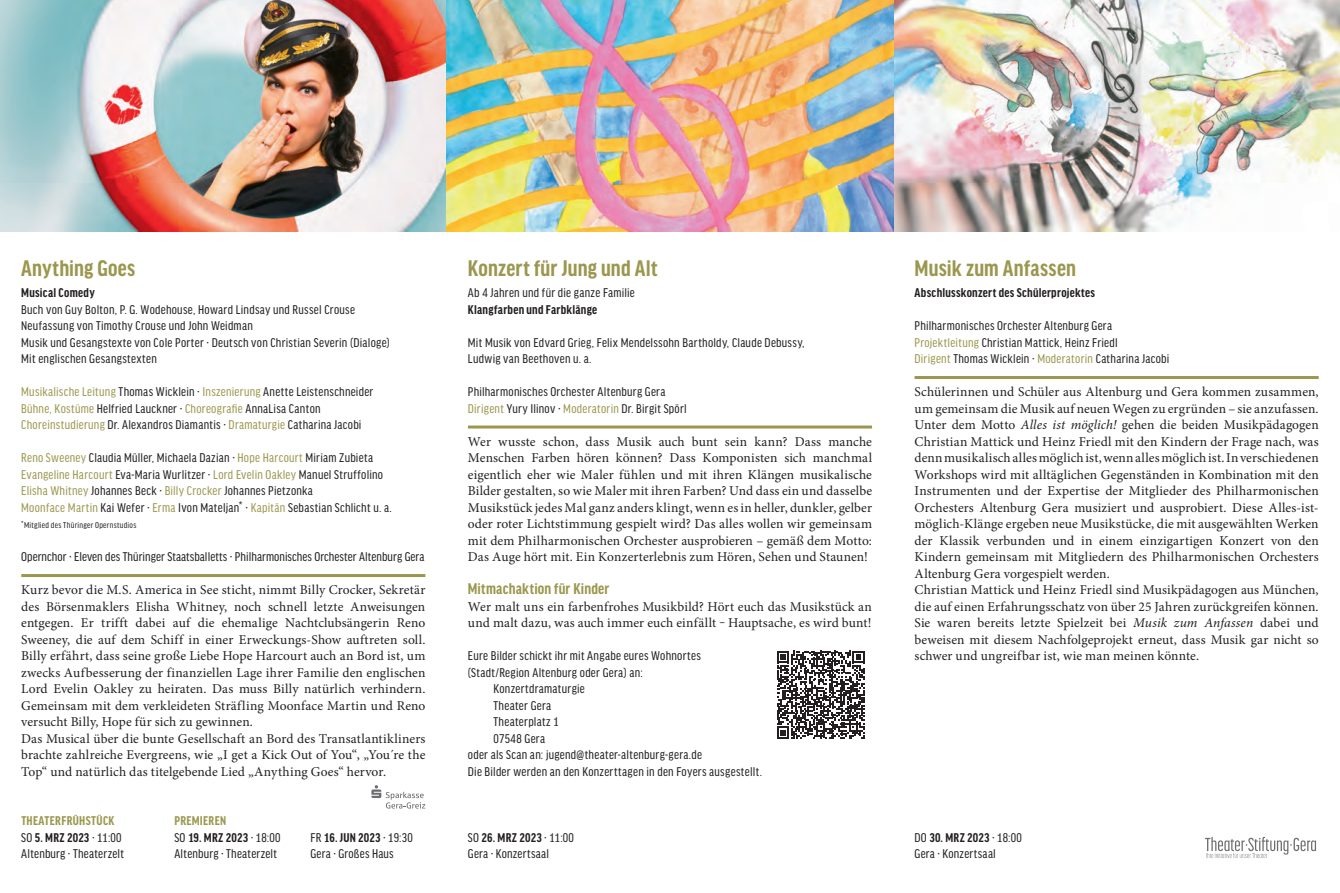
<style>
.page{position:relative;width:1340px;height:893px;background:#fff}
.page>*{position:absolute;margin:0;border:0;box-sizing:border-box;transform-origin:0 0}
.t1{font:700 condensed 24px "Good Headline Pro";letter-spacing:.01em;color:#9b974f}
.t2{font:700 condensed 16.5px "Good Headline Pro";letter-spacing:.015em;color:#9b974f}
.t3{font:13.5px/16.5px "Minion Pro";letter-spacing:.01em;color:#231f20}
.t4{font:condensed 13.5px/16.5px "Good Headline Pro";letter-spacing:.02em;color:#231f20}
.t5{font:700 condensed 13.5px "Good Headline Pro";letter-spacing:.02em;color:#231f20}
.t6{font:700 condensed 13.5px "Good Headline Pro";letter-spacing:.025em;color:#9b974f}
.t7{font:condensed 9px "Good Headline Pro";letter-spacing:.035em;color:#231f20}
.s1{color:#9b974f}
.s2{font-weight:400}
.s3{font-weight:700}
.s4{font-style:italic}
</style>
<div class="page">
<img style="left:0;top:0;width:1339px;height:231px">
<svg style="left:371px;top:785px;width:54px;height:24px"></svg>
<svg style="left:1205px;top:837px;width:110px;height:21px"></svg>
<hr style="left:21px;top:574px;width:404px;height:3px;background:#9b974f">
<hr style="left:914px;top:376px;width:404px;height:3px;background:#9b974f">
<hr style="left:468px;top:425px;width:404px;height:3px;background:#9b974f">
<svg style="left:777px;top:651px;width:87px;height:88px"></svg>
<h1 class="t1" style="left:21px;top:257px;width:115px">Anything Goes</h1>
<p class="t5" style="left:21px;top:286px;width:75px">Musical Comedy</p>
<p class="t4" style="left:21px;top:301px;width:370px">Buch von Guy Bolton, P. G. Wodehouse, Howard Lindsay und Russel Crouse Neufassung von Timothy Crouse und John Weidman<br>Musik und Gesangstexte von Cole Porter · Deutsch von Christian Severin (Dialoge)<br>Mit englischen Gesangstexten</p>
<p class="t4" style="left:21px;top:383px;width:354px"><span class="s1">Musikalische Leitung</span> Thomas Wicklein · <span class="s1">Inszenierung</span> Anette Leistenschneider<br><span class="s1">Bühne, Kostüme</span> Helfried Lauckner · <span class="s1">Choreografie</span> AnnaLisa Canton<br><span class="s1">Choreinstudierung</span> Dr. Alexandros Diamantis · <span class="s1">Dramaturgie</span> Catharina Jacobi</p>
<p class="t4" style="left:21px;top:449px;width:372px"><span class="s1">Reno Sweeney</span> Claudia Müller, Michaela Dazian · <span class="s1">Hope Harcourt</span> Miriam Zubieta <span class="s1">Evangeline Harcourt</span> Eva-Maria Wurlitzer · <span class="s1">Lord Evelin Oakley</span> Manuel Struffolino <span class="s1">Elisha Whitney</span> Johannes Beck · <span class="s1">Billy Crocker</span> Johannes Pietzonka<br><span class="s1">Moonface Martin</span> Kai Wefer · <span class="s1">Erma</span> Ivon Mateljan* · <span class="s1">Kapitän</span> Sebastian Schlicht u. a.</p>
<p class="t7" style="left:21px;top:520px;width:117px">*Mitglied des Thüringer Opernstudios</p>
<p class="t4" style="left:21px;top:548px;width:404px">Opernchor · Eleven des Thüringer Staatsballetts · Philharmonisches Orchester Altenburg Gera</p>
<p class="t3" style="left:21px;top:581px;width:405px">Kurz bevor die M.S. America in See sticht, nimmt Billy Crocker, Sekretär des Börsenmaklers Elisha Whitney, noch schnell letzte Anweisungen entgegen. Er trifft dabei auf die ehemalige Nachtclubsängerin Reno Sweeney, die auf dem Schiff in einer Erweckungs-Show auftreten soll.<br>Billy erfährt, dass seine große Liebe Hope Harcourt auch an Bord ist, um zwecks Aufbesserung der finanziellen Lage ihrer Familie den englischen Lord Evelin Oakley zu heiraten. Das muss Billy natürlich verhindern.<br>Gemeinsam mit dem verkleideten Sträfling Moonface Martin und Reno versucht Billy, Hope für sich zu gewinnen.<br>Das Musical über die bunte Gesellschaft an Bord des Transatlantikliners brachte zahlreiche Evergreens, wie „I get a Kick Out of You“, „You´re the Top“ und natürlich das titelgebende Lied „Anything Goes“ hervor.</p>
<p class="t6" style="left:21px;top:814px;width:95px">THEATERFRÜHSTÜCK</p>
<p class="t6" style="left:174px;top:814px;width:53px">PREMIEREN</p>
<p class="t5" style="left:21px;top:831px;width:102px"><span class="s2">SO</span> 5. MRZ 2023 <span class="s2">· 11:00</span></p>
<p class="t5" style="left:174px;top:831px;width:108px"><span class="s2">SO</span> 19. MRZ 2023 <span class="s2">· 18:00</span></p>
<p class="t5" style="left:310px;top:831px;width:104px"><span class="s2">FR</span> 16. JUN 2023 <span class="s2">· 19:30</span></p>
<p class="t4" style="left:21px;top:845px;width:104px">Altenburg · Theaterzelt</p>
<p class="t4" style="left:174px;top:845px;width:104px">Altenburg · Theaterzelt</p>
<p class="t4" style="left:310px;top:845px;width:85px">Gera · Großes Haus</p>
<h1 class="t1" style="left:468px;top:257px;width:191px">Konzert für Jung und Alt</h1>
<p class="t4" style="left:468px;top:284px;width:168px">Ab 4 Jahren und für die ganze Familie</p>
<p class="t5" style="left:468px;top:303px;width:131px">Klangfarben und Farbklänge</p>
<p class="t4" style="left:468px;top:334px;width:338px">Mit Musik von Edvard Grieg, Felix Mendelssohn Bartholdy, Claude Debussy,<br>Ludwig van Beethoven u. a.</p>
<p class="t4" style="left:468px;top:383px;width:220px">Philharmonisches Orchester Altenburg Gera<br><span class="s1">Dirigent</span> Yury Ilinov · <span class="s1">Moderatorin</span> Dr. Birgit Spörl</p>
<p class="t3" style="left:468px;top:433px;width:405px;text-align:justify">Wer wusste schon, dass Musik auch bunt sein kann? Dass manche Menschen Farben hören können? Dass Komponisten sich manchmal eigentlich eher wie Maler fühlen und mit ihren Klängen musikalische Bilder gestalten, so wie Maler mit ihren Farben? Und dass ein und dasselbe Musikstück jedes Mal ganz anders klingt, wenn es in heller, dunkler, gelber oder roter Lichtstimmung gespielt wird? Das alles wollen wir gemeinsam mit dem Philharmonischen Orchester ausprobieren – gemäß dem Motto:<br>Das Auge hört mit. Ein Konzerterlebnis zum Hören, Sehen und Staunen!</p>
<p class="t2" style="left:468px;top:581px;width:143px">Mitmachaktion für Kinder</p>
<p class="t3" style="left:468px;top:598px;width:405px">Wer malt uns ein farbenfrohes Musikbild? Hört euch das Musikstück an und malt dazu, was auch immer euch einfällt ‒ Hauptsache, es wird bunt!</p>
<p class="t4" style="left:468px;top:647px;width:234px">Eure Bilder schickt ihr mit Angabe eures Wohnortes</p>
<p class="t4" style="left:468px;top:664px;width:176px">(Stadt/Region Altenburg oder Gera) an:</p>
<p class="t4" style="left:493px;top:680px;width:93px">Konzertdramaturgie</p>
<p class="t4" style="left:493px;top:697px;width:59px">Theater Gera</p>
<p class="t4" style="left:493px;top:713px;width:67px">Theaterplatz 1</p>
<p class="t4" style="left:493px;top:730px;width:53px">07548 Gera</p>
<p class="t4" style="left:468px;top:746px;width:235px">oder als Scan an: jugend@theater-altenburg-gera.de</p>
<p class="t4" style="left:468px;top:763px;width:296px">Die Bilder werden an den Konzerttagen in den Foyers ausgestellt.</p>
<p class="t4" style="left:468px;top:829px;width:107px">SO <span class="s3">26. MRZ 2023</span> · 11:00<br>Gera · Konzertsaal</p>
<h1 class="t1" style="left:914px;top:257px;width:163px">Musik zum Anfassen</h1>
<p class="t5" style="left:914px;top:286px;width:182px">Abschlusskonzert des Schülerprojektes</p>
<p class="t4" style="left:914px;top:317px;width:256px">Philharmonisches Orchester Altenburg Gera<br><span class="s1">Projektleitung</span> Christian Mattick, Heinz Friedl<br><span class="s1">Dirigent</span> Thomas Wicklein · <span class="s1">Moderatorin</span> Catharina Jacobi</p>
<p class="t3" style="left:914px;top:383px;width:405px">Schülerinnen und Schüler aus Altenburg und Gera kommen zusammen, um gemeinsam die Musik auf neuen Wegen zu ergründen – sie anzufassen.<br>Unter dem Motto <span class="s4">Alles ist möglich!</span> gehen die beiden Musikpädagogen Christian Mattick und Heinz Friedl mit den Kindern der Frage nach, was denn musikalisch alles möglich ist, wenn alles möglich ist. In verschiedenen Workshops wird mit alltäglichen Gegenständen in Kombination mit den Instrumenten und der Expertise der Mitglieder des Philharmonischen Orchesters Altenburg Gera musiziert und ausprobiert. Diese Alles-ist&shy;möglich-Klänge ergeben neue Musikstücke, die mit ausgewählten Werken der Klassik verbunden und in einem einzigartigen Konzert von den Kindern gemeinsam mit Mitgliedern des Philharmonischen Orchesters Altenburg Gera vorgespielt werden.<br>Christian Mattick und Heinz Friedl sind Musikpädagogen aus München, die auf einen Erfahrungsschatz von über 25 Jahren zurückgreifen können.<br>Sie waren bereits letzte Spielzeit bei <span class="s4">Musik zum Anfassen</span> dabei und beweisen mit diesem Nachfolgeprojekt erneut, dass Musik gar nicht so schwer und ungreifbar ist, wie man meinen könnte.</p>
<p class="t4" style="left:914px;top:829px;width:109px">DO <span class="s3">30. MRZ 2023</span> · 18:00<br>Gera · Konzertsaal</p>
</div>
